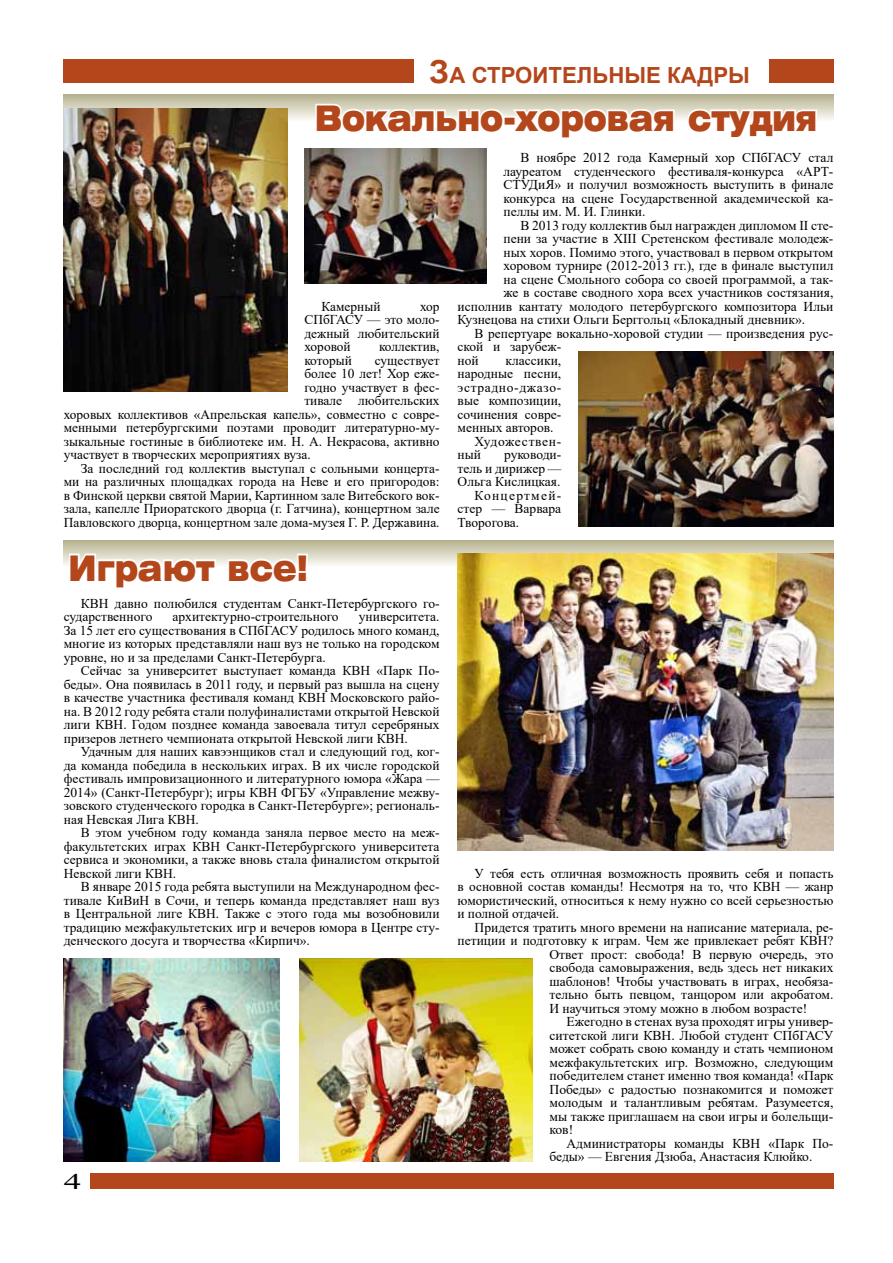
<style>
.page{position:relative;width:893px;height:1263px;background:#fff}
.page>*{position:absolute;margin:0;border:0;box-sizing:border-box;transform-origin:0 0}
.t1{font:35.1px "Helios Ext Black C";color:#b3471b;scale:.77 1}
.t2{font:700 22.2px "Arial";color:#b3471b}
.t3{font:22.05px "Times New Roman";color:#000;scale:1.6 1}
.t4{font:13.5px/13.5px "Times New Roman";color:#000;text-align:justify}
.t5{font:13.5px "Times New Roman";letter-spacing:.05em;color:#000}
.t6{font:13.5px "Times New Roman";letter-spacing:.09em;color:#000}
.s1{font-size:31.65px}
</style>
<div class="page">
<div style="left:90px;top:1173px;width:743px;height:15px;background:#b3471b"></div>
<div style="left:769px;top:60px;width:64px;height:23px;background:#b3471b"></div>
<div style="left:64px;top:60px;width:350px;height:23px;background:#b3471b"></div>
<img style="left:305px;top:149px;width:181px;height:135px">
<img style="left:578px;top:351px;width:255px;height:175px">
<img style="left:64px;top:959px;width:215px;height:202px">
<img style="left:300px;top:959px;width:232px;height:202px">
<div style="left:64px;top:94px;width:769px;height:28px;background:linear-gradient(to bottom,#b3b08c,#fcfbf7)"></div>
<svg style="left:64px;top:540px;width:769px;height:27px;background:#ccc9ae"></svg>
<svg style="left:314px;top:102px;width:362px;height:20px"></svg>
<svg style="left:686px;top:106px;width:132px;height:16px"></svg>
<svg style="left:68px;top:552px;width:149px;height:15px"></svg>
<svg style="left:226px;top:552px;width:83px;height:15px"></svg>
<img style="left:64px;top:108px;width:223px;height:284px">
<img style="left:458px;top:554px;width:375px;height:296px">
<h2 class="t2" style="left:430px;top:60px;width:322px"><span class="s1">З</span>А СТРОИТЕЛЬНЫЕ КАДРЫ</h2>
<h1 class="t1" style="left:315px;top:97px;width:654px">Вокально-хоровая студия</h1>
<p class="t4" style="left:321px;top:299px;width:61px">Камерный</p>
<p class="t4" style="left:304px;top:299px;width:137px;text-indent:116px">хор СПбГАСУ — это моло&shy;дежный любительский хоровой</p>
<p class="t4" style="left:379px;top:339px;width:62px">коллектив,</p>
<p class="t4" style="left:304px;top:353px;width:49px">который</p>
<p class="t4" style="left:375px;top:353px;width:66px">существует</p>
<p class="t4" style="left:304px;top:366px;width:137px">более 10 лет! Хор еже-</p>
<p class="t4" style="left:304px;top:380px;width:137px">годно участвует в фес-</p>
<p class="t4" style="left:304px;top:393px;width:137px">тивале любительских</p>
<p class="t4" style="left:64px;top:407px;width:377px">хоровых коллективов «Апрельская капель», совместно с совре-</p>
<p class="t4" style="left:64px;top:420px;width:377px">менными петербургскими поэтами проводит литературно-му-</p>
<p class="t4" style="left:64px;top:434px;width:377px">зыкальные гостиные в библиотеке им. Н. А. Некрасова, активно</p>
<p class="t4" style="left:64px;top:447px;width:249px">участвует в творческих мероприятиях вуза.</p>
<p class="t4" style="left:81px;top:461px;width:360px">За последний год коллектив выступал с сольными концерта-</p>
<p class="t4" style="left:64px;top:474px;width:377px">ми на различных площадках города на Неве и его пригородов:</p>
<p class="t4" style="left:64px;top:488px;width:377px">в Финской церкви святой Марии, Картинном зале Витебского вок-</p>
<p class="t4" style="left:64px;top:501px;width:377px">зала, капелле Приоратского дворца (г. Гатчина), концертном зале</p>
<p class="t4" style="left:64px;top:515px;width:377px">Павловского дворца, концертном зале дома-музея Г. Р. Державина.</p>
<h1 class="t1" style="left:69px;top:547px;width:313px">Играют все!</h1>
<p class="t4" style="left:64px;top:596px;width:377px;text-indent:17px">КВН давно полюбился студентам Санкт-Петербургского го&shy;сударственного</p>
<p class="t4" style="left:64px;top:609px;width:377px;text-indent:295px">университета.<br>За 15 лет его существования в СПбГАСУ родилось много команд, многие из которых представляли наш вуз не только на городском уровне, но и за пределами Санкт-Петербурга.</p>
<p class="t4" style="left:64px;top:663px;width:377px;text-indent:17px">Сейчас за университет выступает команда КВН «Парк По&shy;беды». Она появилась в 2011 году, и первый раз вышла на сцену в качестве участника фестиваля команд КВН Московского райо&shy;на. В 2012 году ребята стали полуфиналистами открытой Невской лиги КВН. Годом позднее команда завоевала титул серебряных призеров летнего чемпионата открытой Невской лиги КВН.</p>
<p class="t4" style="left:64px;top:744px;width:377px;text-indent:17px">Удачным для наших кавээнщиков стал и следующий год, ког&shy;да команда победила в нескольких играх. В их числе городской фестиваль импровизационного и литературного юмора «Жара — 2014» (Санкт-Петербург); игры КВН ФГБУ «Управление межву&shy;зовского студенческого городка в Санкт-Петербурге»; региональ&shy;ная Невская Лига КВН.</p>
<p class="t4" style="left:64px;top:825px;width:377px;text-indent:17px">В этом учебном году команда заняла первое место на меж&shy;факультетских играх КВН Санкт-Петербургского университета сервиса и экономики, а также вновь стала финалистом открытой Невской лиги КВН.</p>
<p class="t4" style="left:64px;top:879px;width:377px;text-indent:17px">В январе 2015 года ребята выступили на Международном фес&shy;тивале КиВиН в Сочи, и теперь команда представляет наш вуз в Центральной лиге КВН. Также с этого года мы возобновили традицию межфакультетских игр и вечеров юмора в Центре сту&shy;денческого досуга и творчества «Кирпич».</p>
<p class="t4" style="left:173px;top:609px;width:168px">архитектурно-строительного</p>
<h3 class="t3" style="left:64px;top:1165px;width:13px">4</h3>
<p class="t4" style="left:503px;top:150px;width:331px;text-indent:17px">В ноябре 2012 года Камерный хор СПбГАСУ стал лауреатом студенческого фестиваля-конкурса «АРТ-СТУДиЯ» и получил возможность выступить в финале конкурса на сцене Государственной академической ка&shy;пеллы им. М. И. Глинки.</p>
<p class="t4" style="left:520px;top:218px;width:314px">В 2013 году коллектив был награжден дипломом II сте-</p>
<p class="t4" style="left:503px;top:231px;width:331px">пени за участие в XIII Сретенском фестивале молодеж-</p>
<p class="t4" style="left:503px;top:245px;width:331px">ных хоров. Помимо этого, участвовал в первом открытом</p>
<p class="t4" style="left:503px;top:258px;width:331px">хоровом турнире (2012-2013 гг.), где в финале выступил</p>
<p class="t4" style="left:503px;top:272px;width:331px">на сцене Смольного собора со своей программой, а так-</p>
<p class="t4" style="left:503px;top:285px;width:331px">же в составе сводного хора всех участников состязания,</p>
<p class="t4" style="left:458px;top:299px;width:377px">исполнив кантату молодого петербургского композитора Ильи</p>
<p class="t4" style="left:458px;top:312px;width:349px">Кузнецова на стихи Ольги Берггольц «Блокадный дневник».</p>
<p class="t4" style="left:475px;top:326px;width:360px">В репертуаре вокально-хоровой студии — произведения рус-</p>
<p class="t4" style="left:458px;top:339px;width:105px">ской и зарубеж-</p>
<p class="t4" style="left:458px;top:353px;width:23px">ной</p>
<p class="t4" style="left:506px;top:353px;width:57px">классики,</p>
<p class="t4" style="left:458px;top:366px;width:105px">народные песни,</p>
<p class="t5" style="left:458px;top:377px;width:105px">эстрадно-джазо-</p>
<p class="t4" style="left:458px;top:393px;width:105px">вые композиции,</p>
<p class="t4" style="left:458px;top:407px;width:105px">сочинения совре-</p>
<p class="t4" style="left:458px;top:420px;width:97px">менных авторов.</p>
<p class="t5" style="left:475px;top:431px;width:88px">Художествен-</p>
<p class="t4" style="left:458px;top:447px;width:25px">ный</p>
<p class="t4" style="left:504px;top:447px;width:59px">руководи-</p>
<p class="t4" style="left:458px;top:461px;width:105px">тель и дирижер —</p>
<p class="t4" style="left:458px;top:474px;width:104px">Ольга Кислицкая.</p>
<p class="t6" style="left:475px;top:485px;width:88px">Концертмей-</p>
<p class="t4" style="left:458px;top:501px;width:105px">стер — Варвара</p>
<p class="t4" style="left:458px;top:515px;width:63px">Творогова.</p>
<p class="t4" style="left:458px;top:866px;width:377px;text-indent:17px">У тебя есть отличная возможность проявить себя и попасть в основной состав команды! Несмотря на то, что КВН — жанр юмористический, относиться к нему нужно со всей серьезностью и полной отдачей.</p>
<p class="t4" style="left:475px;top:920px;width:360px">Придется тратить много времени на написание материала, ре-</p>
<p class="t4" style="left:458px;top:933px;width:377px">петиции и подготовку к играм. Чем же привлекает ребят КВН?</p>
<p class="t4" style="left:549px;top:947px;width:285px">Ответ прост: свобода! В первую очередь, это</p>
<p class="t4" style="left:549px;top:960px;width:285px">свобода самовыражения, ведь здесь нет никаких</p>
<p class="t4" style="left:549px;top:974px;width:285px">шаблонов! Чтобы участвовать в играх, необяза-</p>
<p class="t4" style="left:549px;top:987px;width:285px">тельно быть певцом, танцором или акробатом.</p>
<p class="t4" style="left:549px;top:1001px;width:259px">И научиться этому можно в любом возрасте!</p>
<p class="t4" style="left:566px;top:1014px;width:268px">Ежегодно в стенах вуза проходят игры универ-</p>
<p class="t4" style="left:549px;top:1028px;width:285px">ситетской лиги КВН. Любой студент СПбГАСУ</p>
<p class="t4" style="left:549px;top:1041px;width:285px">может собрать свою команду и стать чемпионом</p>
<p class="t4" style="left:549px;top:1055px;width:285px">межфакультетских игр. Возможно, следующим</p>
<p class="t4" style="left:549px;top:1068px;width:285px">победителем станет именно твоя команда! «Парк</p>
<p class="t4" style="left:549px;top:1082px;width:285px">Победы» с радостью познакомится и поможет</p>
<p class="t4" style="left:549px;top:1095px;width:285px">молодым и талантливым ребятам. Разумеется,</p>
<p class="t4" style="left:549px;top:1109px;width:285px">мы также приглашаем на свои игры и болельщи-</p>
<p class="t4" style="left:549px;top:1122px;width:25px">ков!</p>
<p class="t4" style="left:566px;top:1136px;width:268px">Администраторы команды КВН «Парк По-</p>
<p class="t4" style="left:549px;top:1149px;width:264px">беды» — Евгения Дзюба, Анастасия Клюйко.</p>
</div>
